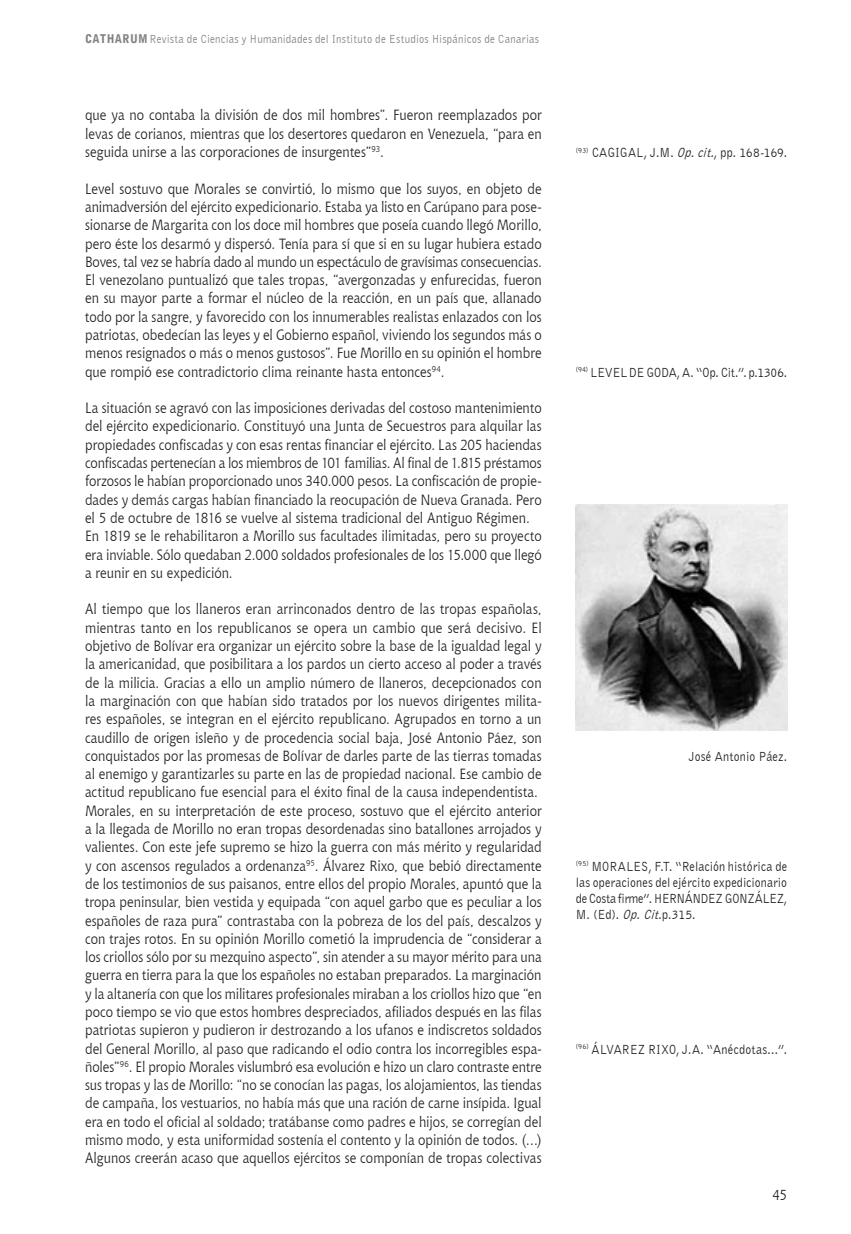
<style>
.page{position:relative;width:851px;height:1234px;background:#fff}
.page>*{position:absolute;margin:0;border:0;box-sizing:border-box;transform-origin:0 0}
.t1{font:14.7px/18.3px "Chianti BT";color:#231f20;text-align:justify;scale:.9 1}
.t2{font:13.5px/16.2px "Bell Gothic BT";letter-spacing:-.01em;color:#231f20;text-align:justify;scale:.9 1}
.t3{font:13.5px "Bell Gothic BT";letter-spacing:.015em;color:#231f20;scale:.9 1}
.t4{font:12px "Bell Gothic BT";letter-spacing:.02em;color:#808285;scale:.9 1}
.s1{font-family:"Bell Gothic Std";font-weight:900}
.s2{font-style:italic}
</style>
<div class="page">
<img style="left:575px;top:504px;width:212px;height:226px">
<p class="t4" style="left:85px;top:32px;width:506px"><span class="s1">CATHARUM</span> Revista de Ciencias y Humanidades del Instituto de Estudios Hispánicos de Canarias</p>
<p class="t1" style="left:85px;top:105px;width:509px">que ya no contaba la división de dos mil hombres”. Fueron reemplazados por levas de corianos, mientras que los desertores quedaron en Venezuela, “para en seguida unirse a las corporaciones de insurgentes”<sup>93</sup>.</p>
<p class="t1" style="left:85px;top:179px;width:509px">Level sostuvo que Morales se convirtió, lo mismo que los suyos, en objeto de animadversión del ejército expedicionario. Estaba ya listo en Carúpano para pose&shy;sionarse de Margarita con los doce mil hombres que poseía cuando llegó Morillo, pero éste los desarmó y dispersó. Tenía para sí que si en su lugar hubiera estado Boves, tal vez se habría dado al mundo un espectáculo de gravísimas consecuencias.<br>El venezolano puntualizó que tales tropas, “avergonzadas y enfurecidas, fueron en su mayor parte a formar el núcleo de la reacción, en un país que, allanado todo por la sangre, y favorecido con los innumerables realistas enlazados con los patriotas, obedecían las leyes y el Gobierno español, viviendo los segundos más o menos resignados o más o menos gustosos”. Fue Morillo en su opinión el hombre que rompió ese contradictorio clima reinante hasta entonces<sup>94</sup>.</p>
<p class="t1" style="left:85px;top:398px;width:509px;text-align:left">La situación se agravó con las imposiciones derivadas del costoso mantenimiento del ejército expedicionario. Constituyó una Junta de Secuestros para alquilar las propiedades confiscadas y con esas rentas financiar el ejército. Las 205 haciendas confiscadas pertenecían a los miembros de 101 familias. Al final de 1.815 préstamos forzosos le habían proporcionado unos 340.000 pesos. La confiscación de propie&shy;dades y demás cargas habían financiado la reocupación de Nueva Granada. Pero el 5 de octubre de 1816 se vuelve al sistema tradicional del Antiguo Régimen.<br>En 1819 se le rehabilitaron a Morillo sus facultades ilimitadas, pero su proyecto era inviable. Sólo quedaban 2.000 soldados profesionales de los 15.000 que llegó a reunir en su expedición.</p>
<p class="t1" style="left:85px;top:599px;width:509px;text-align:left">Al tiempo que los llaneros eran arrinconados dentro de las tropas españolas, mientras tanto en los republicanos se opera un cambio que será decisivo. El objetivo de Bolívar era organizar un ejército sobre la base de la igualdad legal y la americanidad, que posibilitara a los pardos un cierto acceso al poder a través de la milicia. Gracias a ello un amplio número de llaneros, decepcionados con la marginación con que habían sido tratados por los nuevos dirigentes milita&shy;res españoles, se integran en el ejército republicano. Agrupados en torno a un caudillo de origen isleño y de procedencia social baja, José Antonio Páez, son conquistados por las promesas de Bolívar de darles parte de las tierras tomadas al enemigo y garantizarles su parte en las de propiedad nacional. Ese cambio de actitud republicano fue esencial para el éxito final de la causa independentista.<br>Morales, en su interpretación de este proceso, sostuvo que el ejército anterior a la llegada de Morillo no eran tropas desordenadas sino batallones arrojados y valientes. Con este jefe supremo se hizo la guerra con más mérito y regularidad y con ascensos regulados a ordenanza<sup>95</sup>. Álvarez Rixo, que bebió directamente de los testimonios de sus paisanos, entre ellos del propio Morales, apuntó que la tropa peninsular, bien vestida y equipada “con aquel garbo que es peculiar a los españoles de raza pura” contrastaba con la pobreza de los del país, descalzos y con trajes rotos. En su opinión Morillo cometió la imprudencia de “considerar a los criollos sólo por su mezquino aspecto”, sin atender a su mayor mérito para una guerra en tierra para la que los españoles no estaban preparados. La marginación y la altanería con que los militares profesionales miraban a los criollos hizo que “en poco tiempo se vio que estos hombres despreciados, afiliados después en las filas patriotas supieron y pudieron ir destrozando a los ufanos e indiscretos soldados del General Morillo, al paso que radicando el odio contra los incorregibles espa&shy;ñoles”<sup>96</sup>. El propio Morales vislumbró esa evolución e hizo un claro contraste entre sus tropas y las de Morillo: “no se conocían las pagas, los alojamientos, las tiendas de campaña, los vestuarios, no había más que una ración de carne insípida. Igual era en todo el oficial al soldado; tratábanse como padres e hijos, se corregían del mismo modo, y esta uniformidad sostenía el contento y la opinión de todos. (…)<br>Algunos creerán acaso que aquellos ejércitos se componían de tropas colectivas</p>
<p class="t2" style="left:575px;top:144px;width:236px"><sup>(93)</sup> CAGIGAL, J.M. <span class="s2">Op.cit.</span>, pp. 168-169.</p>
<p class="t2" style="left:575px;top:363px;width:236px"><sup>(94)</sup> LEVEL DE GODA, A. “Op. Cit.”. p.1306.</p>
<p class="t3" style="left:688px;top:747px;width:111px">José Antonio Páez.</p>
<p class="t2" style="left:575px;top:857px;width:236px"><sup>(95)</sup> MORALES, F.T. “Relación histórica de las operaciones del ejército expedicionario de Costa firme”. HERNÁNDEZ GONZÁLEZ, M. (Ed). <span class="s2">Op.Cit</span>.p.315.</p>
<p class="t3" style="left:575px;top:1040px;width:236px"><sup>(96)</sup> ÁLVAREZ RIXO, J.A. “Anécdotas...”.</p>
<p class="t1" style="left:772px;top:1184px;width:18px">45</p>
</div>
